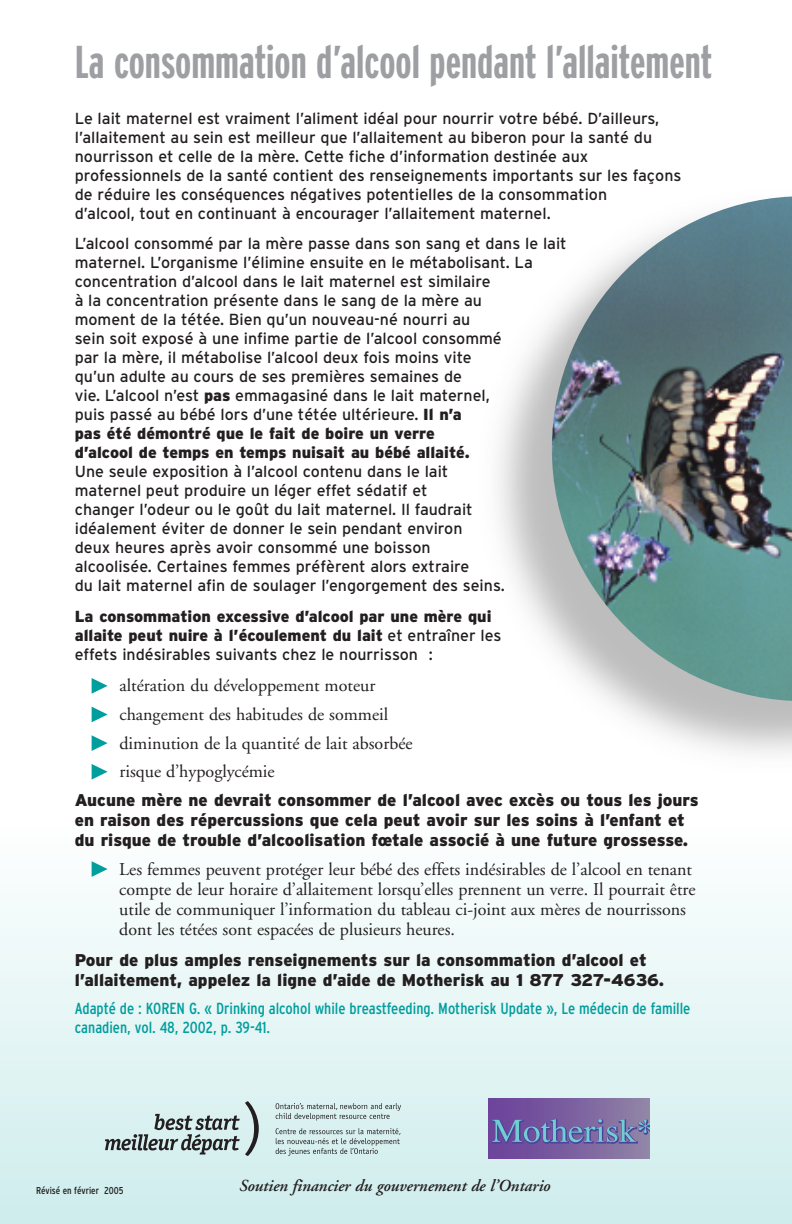
<style>
.page{position:relative;width:792px;height:1224px;background:#fff}
.page>*{position:absolute;margin:0;border:0;box-sizing:border-box;transform-origin:0 0}
.t1{font:700 extra-condensed 46px "Interstate";color:#9d9fa2}
.t2{font:18px/28.6px "Adobe Garamond";color:#231f20}
.t3{font:900 17px/20px "Interstate";color:#231f20}
.t4{font:italic 600 16.8px "Adobe Garamond";letter-spacing:-.005em;color:#231f20}
.t5{font:16px/19px "Interstate";color:#231f20}
.t6{font:900 16px/19px "Interstate";color:#231f20}
.t7{font:condensed 16px/19px "Interstate";color:#009e9d}
.t8{font:condensed 10px "Interstate";color:#231f20}
.s1{font-weight:900}
.s2{font-weight:400}
</style>
<div class="page">
<img style="left:552px;top:196px;width:240px;height:505px">
<div style="left:0;top:1215px;width:792px;height:9px;background:#ceecec"></div>
<div style="left:0;top:1198px;width:792px;height:17px;background:#d0eded"></div>
<div style="left:0;top:1182px;width:792px;height:16px;background:#d2eeee"></div>
<div style="left:0;top:1173px;width:792px;height:16px;background:#d3eeee"></div>
<div style="left:0;top:1157px;width:792px;height:16px;background:#d5efef"></div>
<div style="left:0;top:1148px;width:792px;height:16px;background:#d6efef"></div>
<div style="left:0;top:1131px;width:792px;height:17px;background:#d8f0f0"></div>
<div style="left:0;top:1115px;width:792px;height:16px;background:#daf1f1"></div>
<div style="left:0;top:1106px;width:792px;height:17px;background:#dbf1f1"></div>
<div style="left:0;top:1090px;width:792px;height:16px;background:#ddf2f2"></div>
<div style="left:0;top:1081px;width:792px;height:17px;background:#def3f2"></div>
<div style="left:0;top:1065px;width:792px;height:16px;background:#e0f3f3"></div>
<div style="left:0;top:1056px;width:792px;height:17px;background:#e1f4f4"></div>
<div style="left:0;top:1040px;width:792px;height:16px;background:#e3f4f4"></div>
<div style="left:0;top:1031px;width:792px;height:17px;background:#e4f5f5"></div>
<div style="left:0;top:1015px;width:792px;height:16px;background:#e6f6f5"></div>
<div style="left:0;top:1006px;width:792px;height:16px;background:#e7f6f6"></div>
<div style="left:0;top:990px;width:792px;height:16px;background:#e9f7f7"></div>
<div style="left:0;top:981px;width:792px;height:16px;background:#eaf7f7"></div>
<div style="left:0;top:964px;width:792px;height:17px;background:#ecf8f8"></div>
<div style="left:0;top:948px;width:792px;height:16px;background:#eef9f8"></div>
<div style="left:0;top:939px;width:792px;height:17px;background:#eff9f9"></div>
<div style="left:0;top:923px;width:792px;height:16px;background:#f1fafa"></div>
<div style="left:0;top:914px;width:792px;height:17px;background:#f2fafa"></div>
<div style="left:0;top:898px;width:792px;height:16px;background:#f4fbfb"></div>
<div style="left:0;top:889px;width:792px;height:17px;background:#f5fbfb"></div>
<div style="left:0;top:873px;width:792px;height:16px;background:#f7fcfc"></div>
<div style="left:0;top:864px;width:792px;height:16px;background:#f8fcfc"></div>
<div style="left:0;top:848px;width:792px;height:16px;background:#fafdfd"></div>
<div style="left:0;top:839px;width:792px;height:16px;background:#fbfdfd"></div>
<svg style="left:92px;top:861px;width:16px;height:16px"></svg>
<svg style="left:92px;top:764px;width:16px;height:16px"></svg>
<svg style="left:92px;top:735px;width:16px;height:16px"></svg>
<svg style="left:92px;top:707px;width:16px;height:15px"></svg>
<svg style="left:92px;top:678px;width:16px;height:16px"></svg>
<svg style="left:276px;top:1103px;width:125px;height:18px"></svg>
<svg style="left:276px;top:1128px;width:125px;height:28px"></svg>
<svg style="left:105px;top:1101px;width:154px;height:55px"></svg>
<img style="left:488px;top:1098px;width:162px;height:60px">
<svg style="left:491px;top:1110px;width:159px;height:35px;background:#726fa8"></svg>
<h1 class="t1" style="left:75px;top:35px;width:639px">La consommation d’alcool pendant l’allaitement</h1>
<p class="t5" style="left:75px;top:110px;width:608px">Le lait maternel est vraiment l’aliment idéal pour nourrir votre bébé. D’ailleurs, l’allaitement au sein est meilleur que l’allaitement au biberon pour la santé du nourrisson et celle de la mère. Cette fiche d’information destinée aux professionnels de la santé contient des renseignements importants sur les façons de réduire les conséquences négatives potentielles de la consommation<br>d’alcool, tout en continuant à encourager l’allaitement maternel.</p>
<p class="t5" style="left:75px;top:236px;width:493px">L’alcool consommé par la mère passe dans son sang et dans le lait maternel. L’organisme l’élimine ensuite en le métabolisant. La concentration d’alcool dans le lait maternel est similaire<br>à la concentration présente dans le sang de la mère au<br>moment de la tétée. Bien qu’un nouveau-né nourri au<br>sein soit exposé à une infime partie de l’alcool consommé<br>par la mère, il métabolise l’alcool deux fois moins vite<br>qu’un adulte au cours de ses premières semaines de<br>vie. L’alcool n’est <span class="s1">pas</span> emmagasiné dans le lait maternel,<br>puis passé au bébé lors d’une tétée ultérieure. <span class="s1">Il n’a<br>pas été démontré que le fait de boire un verre<br>d’alcool de temps en temps nuisait au bébé allaité.</span></p>
<p class="t5" style="left:75px;top:464px;width:432px">Une seule exposition à l’alcool contenu dans le lait maternel peut produire un léger effet sédatif et<br>changer l’odeur ou le goût du lait maternel. Il faudrait idéalement éviter de donner le sein pendant environ<br>deux heures après avoir consommé une boisson alcoolisée. Certaines femmes préfèrent alors extraire<br>du lait maternel afin de soulager l’engorgement des seins.</p>
<p class="t6" style="left:75px;top:607px;width:428px">La consommation excessive d’alcool par une mère qui allaite peut nuire à l’écoulement du lait <span class="s2">et entraîner les effets indésirables suivants chez le nourrisson :</span></p>
<p class="t2" style="left:119px;top:673px;width:295px">altération du développement moteur changement des habitudes de sommeil diminution de la quantité de lait absorbée risque d’hypoglycémie</p>
<p class="t3" style="left:75px;top:790px;width:625px">Aucune mère ne devrait consommer de l’alcool avec excès ou tous les jours en raison des répercussions que cela peut avoir sur les soins à l’enfant et du risque de trouble d’alcoolisation fœtale associé à une future grossesse.</p>
<p class="t2" style="left:119px;top:860px;width:578px;line-height:20px">Les femmes peuvent protéger leur bébé des effets indésirables de l’alcool en tenant compte de leur horaire d’allaitement lorsqu’elles prennent un verre. Il pourrait être utile de communiquer l’information du tableau ci-joint aux mères de nourrissons dont les tétées sont espacées de plusieurs heures.</p>
<p class="t3" style="left:75px;top:950px;width:591px">Pour de plus amples renseignements sur la consommation d’alcool et l’allaitement, appelez la ligne d’aide de Motherisk au 1 877 327-4636.</p>
<p class="t7" style="left:75px;top:1000px;width:617px">Adapté de : KOREN G. « Drinking alcohol while breastfeeding. Motherisk Update », Le médecin de famille canadien, vol. 48, 2002, p. 39-41.</p>
<p class="t8" style="left:36px;top:1187px;width:89px">Révisé en février 2005</p>
<p class="t4" style="left:239px;top:1179px;width:313px">Soutien financier du gouvernement de l’Ontario</p>
</div>
